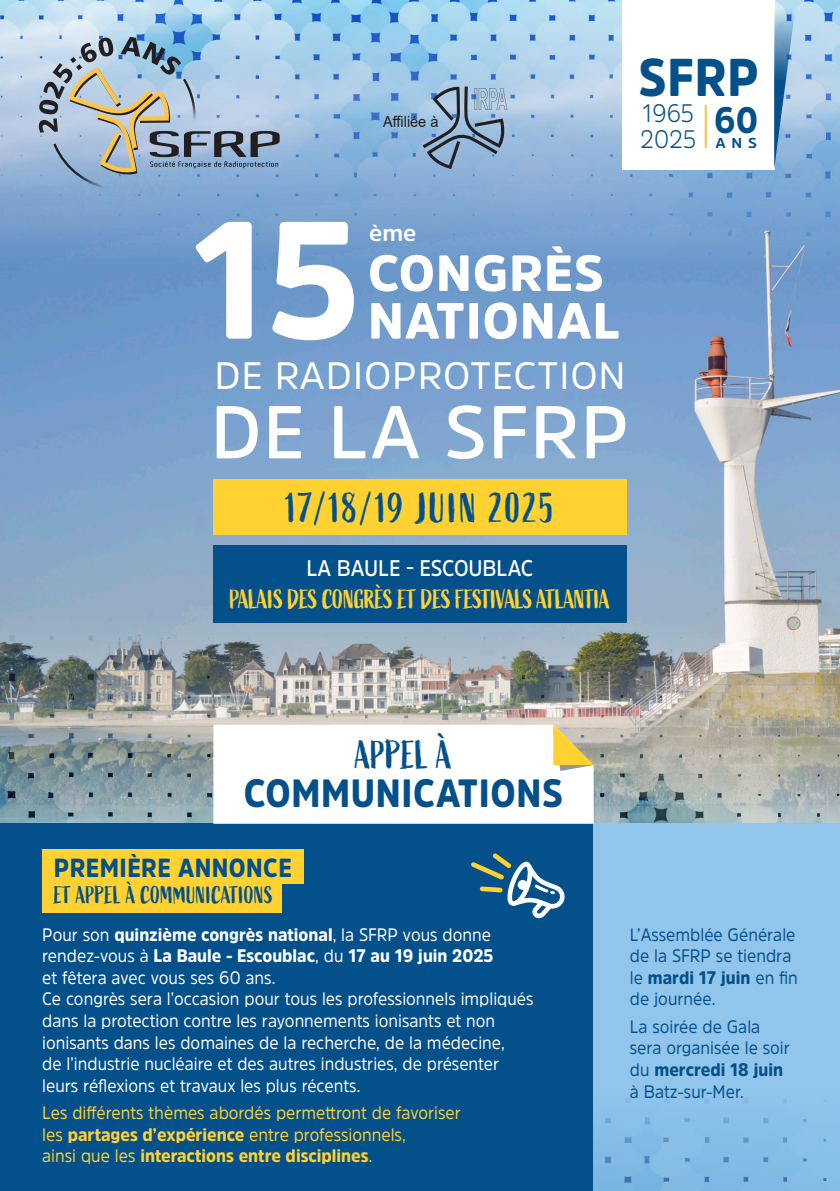
<style>
.page{position:relative;width:840px;height:1191px;background:#fff}
.page>*{position:absolute;margin:0;border:0;box-sizing:border-box;transform-origin:0 0}
.t1{font:900 165.4px "Amsi Pro";color:#fff;scale:.92 1}
.t2{font:600 74.4px "Amsi Pro";letter-spacing:.02em;color:#fff}
.t3{font:900 52.6px "Amsi Pro";color:#04508b;scale:.9 1}
.t4{font:900 50.4px/47.6px "Amsi Pro";letter-spacing:.02em;color:#fff}
.t5{font:42px "Active";letter-spacing:.06em;color:#04508b;scale:.9 1}
.t6{font:900 39px/39px "Amsi Pro";letter-spacing:.02em;color:#04508b;text-align:center;scale:.9 1}
.t7{font:38px "Amsi Pro";letter-spacing:.02em;color:#fff}
.t8{font:900 36.4px "Amsi Pro";color:#04508b;scale:.9 1}
.t9{font:26.4px "Active";letter-spacing:-.025em;color:#ffd231;scale:.92 1}
.t10{font:900 26px "Amsi Pro";letter-spacing:.02em;color:#04508b;scale:.9 1}
.t11{font:300 25.2px "Amsi Pro";letter-spacing:-.005em;color:#04508b;scale:.9 1}
.t12{font:24px "Active";letter-spacing:.005em;color:#04508b;scale:.9 1}
.t13{font:700 22.8px "Amsi Pro";color:#fff}
.t14{font:600 22.6px "Amsi Pro";letter-spacing:-.005em;color:#fff;scale:.9 1}
.t15{font:18px/21.6px "Amsi Pro";color:#fff;scale:.9 1}
.t16{font:18px/21.6px "Amsi Pro";color:#ffd231;scale:.9 1}
.t17{font:18px/21.6px "Amsi Pro";color:#04508b;scale:.9 1}
.Texte{font:15.4px "Arial";color:#231f20;scale:.94 1}
.t18{font:700 14.4px "Amsi Pro";color:#04508b;scale:1.06 1}
.s1{font-family:"Active";font-weight:400}
.s2{font-weight:900}
</style>
<div class="page">
<img style="left:0;top:0;width:839px;height:363px">
<img style="left:0;top:363px;width:839px;height:162px">
<img style="left:0;top:525px;width:839px;height:298px">
<div style="left:0;top:823px;width:593px;height:368px;background:#04508b"></div>
<svg style="left:422px;top:86px;width:85px;height:83px;background:#87a2bc"></svg>
<svg style="left:39px;top:37px;width:240px;height:153px;background:#9eb3c5"></svg>
<div style="left:593px;top:823px;width:246px;height:368px;background:#91c5ec"></div>
<div style="left:213px;top:546px;width:413px;height:77px;background:#04508b"></div>
<div style="left:213px;top:480px;width:413px;height:55px;background:#ffd231"></div>
<div style="left:42px;top:849px;width:262px;height:34px;background:#ffd231"></div>
<div style="left:42px;top:878px;width:239px;height:34px;background:#ffd231"></div>
<svg style="left:471px;top:853px;width:94px;height:66px"></svg>
<img style="left:593px;top:1099px;width:246px;height:92px">
<svg style="left:213px;top:724px;width:380px;height:99px"></svg>
<div style="left:621px;top:0;width:152px;height:169px;background:#fff"></div>
<hr style="left:704px;top:105px;width:2px;height:43px;background:#fec647">
<svg style="left:773px;top:0;width:24px;height:169px;background:#85aed0"></svg>
<p class="Texte" style="left:383px;top:111px;width:60px">Affiliée à</p>
<p class="t3" style="left:638px;top:41px;width:135px">SFRP</p>
<p class="t11" style="left:642px;top:96px;width:58px">1965</p>
<p class="t11" style="left:639px;top:122px;width:64px">2025</p>
<p class="t18" style="left:715px;top:133px;width:40px">ANS</p>
<p class="t8" style="left:713px;top:95px;width:50px">60</p>
<p class="t1" style="left:192px;top:166px;width:185px">15</p>
<p class="t13" style="left:369px;top:217px;width:49px">ème</p>
<p class="t4" style="left:368px;top:248px;width:254px">CONGRÈS<br>NATIONAL</p>
<p class="t7" style="left:214px;top:349px;width:412px">DE RADIOPROTECTION</p>
<p class="t2" style="left:210px;top:381px;width:420px">DE LA SFRP</p>
<p class="t5" style="left:286px;top:484px;width:299px">17/18/19 JUIN 2025</p>
<p class="t14" style="left:306px;top:553px;width:253px">LA BAULE - ESCOUBLAC</p>
<p class="t9" style="left:230px;top:584px;width:414px">PALAIS DES CONGRÈS ET DES FESTIVALS ATLANTIA</p>
<p class="t6" style="left:244px;top:734px;width:355px"><span class="s1">APPEL À<br></span>COMMUNICATIONS</p>
<p class="t10" style="left:54px;top:850px;width:266px">PREMIÈRE ANNONCE</p>
<p class="t12" style="left:54px;top:881px;width:245px">ET APPEL À COMMUNICATIONS</p>
<p class="t15" style="left:42px;top:923px;width:547px">Pour son <span class="s2">quinzième congrès national</span>, la SFRP vous donne rendez-vous à <span class="s2">La Baule - Escoublac</span>, du <span class="s2">17 au 19 juin 2025<br></span>et fêtera avec vous ses 60 ans.<br>Ce congrès sera l’occasion pour tous les professionnels impliqués dans la protection contre les rayonnements ionisants et non ionisants dans les domaines de la recherche, de la médecine,<br>de l’industrie nucléaire et des autres industries, de présenter leurs réflexions et travaux les plus récents.</p>
<p class="t16" style="left:42px;top:1101px;width:466px">Les différents thèmes abordés permettront de favoriser les <span class="s2">partages d’expérience</span> entre professionnels,<br>ainsi que les <span class="s2">interactions entre disciplines</span>.</p>
<p class="t17" style="left:629px;top:923px;width:188px">L’Assemblée Générale de la SFRP se tiendra le <span class="s2">mardi 17 juin</span> en fin de journée.</p>
<p class="t17" style="left:629px;top:1015px;width:179px">La soirée de Gala sera organisée le soir du <span class="s2">mercredi 18 juin </span>à Batz-sur-Mer.</p>
</div>
